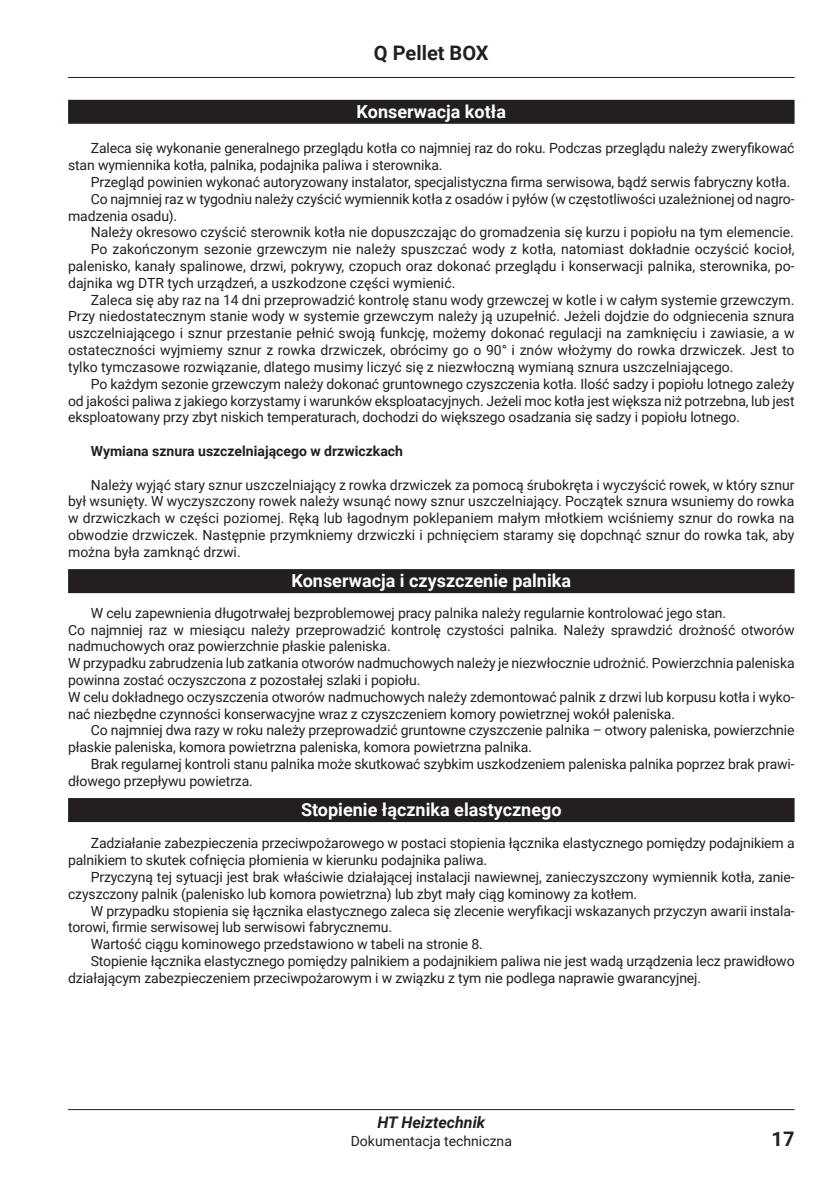
<style>
.page{position:relative;width:840px;height:1191px;background:#fff}
.page>*{position:absolute;margin:0;border:0;box-sizing:border-box;transform-origin:0 0}
.t1{font:700 20px "Roboto";color:#231f20}
.t2{font:700 18px "Roboto";color:#fff}
.t3{font:italic 700 16px "Roboto";color:#231f20}
.t4{font:14px/16.8px "Roboto";letter-spacing:-.01em;color:#231f20}
.t5{font:700 14px "Roboto";color:#231f20}
</style>
<div class="page">
<hr style="left:68px;top:1109px;width:726px;height:1px;background:#231f20">
<hr style="left:68px;top:77px;width:726px;height:1px;background:#231f20">
<div style="left:68px;top:100px;width:726px;height:24px;background:#231f20"></div>
<div style="left:68px;top:569px;width:726px;height:24px;background:#231f20"></div>
<div style="left:68px;top:798px;width:726px;height:24px;background:#231f20"></div>
<h1 class="t1" style="left:374px;top:39px;width:116px">Q Pellet BOX</h1>
<p class="t2" style="left:356px;top:99px;width:151px">Konserwacja kotła</p>
<p class="t4" style="left:68px;top:139px;width:727px;text-indent:23px">Zaleca się wykonanie generalnego przeglądu kotła co najmniej raz do roku. Podczas przeglądu należy zweryfikować stan wymiennika kotła, palnika, podajnika paliwa i sterownika.</p>
<p class="t4" style="left:91px;top:173px;width:700px">Przegląd powinien wykonać autoryzowany instalator, specjalistyczna firma serwisowa, bądź serwis fabryczny kotła.</p>
<p class="t4" style="left:91px;top:190px;width:705px">Co najmniej raz w tygodniu należy czyścić wymiennik kotła z osadów i pyłów (w częstotliwości uzależnionej od nagro-</p>
<p class="t4" style="left:68px;top:207px;width:111px">madzenia osadu).</p>
<p class="t4" style="left:91px;top:223px;width:704px">Należy okresowo czyścić sterownik kotła nie dopuszczając do gromadzenia się kurzu i popiołu na tym elemencie.</p>
<p class="t4" style="left:91px;top:240px;width:704px">Po zakończonym sezonie grzewczym nie należy spuszczać wody z kotła, natomiast dokładnie oczyścić kocioł,</p>
<p class="t4" style="left:68px;top:257px;width:727px">palenisko, kanały spalinowe, drzwi, pokrywy, czopuch oraz dokonać przeglądu i konserwacji palnika, sterownika, po-</p>
<p class="t4" style="left:68px;top:274px;width:388px">dajnika wg DTR tych urządzeń, a uszkodzone części wymienić.</p>
<p class="t4" style="left:91px;top:291px;width:704px">Zaleca się aby raz na 14 dni przeprowadzić kontrolę stanu wody grzewczej w kotle i w całym systemie grzewczym.</p>
<p class="t4" style="left:68px;top:307px;width:727px">Przy niedostatecznym stanie wody w systemie grzewczym należy ją uzupełnić. Jeżeli dojdzie do odgniecenia sznura</p>
<p class="t4" style="left:68px;top:324px;width:727px">uszczelniającego i sznur przestanie pełnić swoją funkcję, możemy dokonać regulacji na zamknięciu i zawiasie, a w</p>
<p class="t4" style="left:68px;top:341px;width:727px">ostateczności wyjmiemy sznur z rowka drzwiczek, obrócimy go o 90° i znów włożymy do rowka drzwiczek. Jest to</p>
<p class="t4" style="left:68px;top:358px;width:666px">tylko tymczasowe rozwiązanie, dlatego musimy liczyć się z niezwłoczną wymianą sznura uszczelniającego.</p>
<p class="t4" style="left:91px;top:375px;width:705px">Po każdym sezonie grzewczym należy dokonać gruntownego czyszczenia kotła. Ilość sadzy i popiołu lotnego zależy</p>
<p class="t4" style="left:68px;top:391px;width:727px">od jakości paliwa z jakiego korzystamy i warunków eksploatacyjnych. Jeżeli moc kotła jest większa niż potrzebna, lub jest</p>
<p class="t4" style="left:68px;top:408px;width:673px">eksploatowany przy zbyt niskich temperaturach, dochodzi do większego osadzania się sadzy i popiołu lotnego.</p>
<p class="t5" style="left:91px;top:441px;width:313px">Wymiana sznura uszczelniającego w drzwiczkach</p>
<p class="t4" style="left:68px;top:475px;width:727px;text-align:justify;text-indent:23px">Należy wyjąć stary sznur uszczelniający z rowka drzwiczek za pomocą śrubokręta i wyczyścić rowek, w który sznur był wsunięty. W wyczyszczony rowek należy wsunąć nowy sznur uszczelniający. Początek sznura wsuniemy do rowka w drzwiczkach w części poziomej. Ręką lub łagodnym poklepaniem małym młotkiem wciśniemy sznur do rowka na obwodzie drzwiczek. Następnie przymkniemy drzwiczki i pchnięciem staramy się dopchnąć sznur do rowka tak, aby można była zamknąć drzwi.</p>
<p class="t2" style="left:291px;top:568px;width:281px">Konserwacja i czyszczenie palnika</p>
<p class="t4" style="left:68px;top:604px;width:727px;text-indent:23px">W celu zapewnienia długotrwałej bezproblemowej pracy palnika należy regularnie kontrolować jego stan.<br>Co najmniej raz w miesiącu należy przeprowadzić kontrolę czystości palnika. Należy sprawdzić drożność otworów nadmuchowych oraz powierzchnie płaskie paleniska.<br>W przypadku zabrudzenia lub zatkania otworów nadmuchowych należy je niezwłocznie udrożnić. Powierzchnia paleniska powinna zostać oczyszczona z pozostałej szlaki i popiołu.<br>W celu dokładnego oczyszczenia otworów nadmuchowych należy zdemontować palnik z drzwi lub korpusu kotła i wyko&shy;nać niezbędne czynności konserwacyjne wraz z czyszczeniem komory powietrznej wokół paleniska.</p>
<p class="t4" style="left:68px;top:721px;width:727px;text-indent:23px">Co najmniej dwa razy w roku należy przeprowadzić gruntowne czyszczenie palnika – otwory paleniska, powierzchnie płaskie paleniska, komora powietrzna paleniska, komora powietrzna palnika.</p>
<p class="t4" style="left:68px;top:755px;width:727px;text-indent:23px">Brak regularnej kontroli stanu palnika może skutkować szybkim uszkodzeniem paleniska palnika poprzez brak prawi&shy;dłowego przepływu powietrza.</p>
<p class="t2" style="left:301px;top:797px;width:262px">Stopienie łącznika elastycznego</p>
<p class="t4" style="left:68px;top:834px;width:727px;text-indent:23px">Zadziałanie zabezpieczenia przeciwpożarowego w postaci stopienia łącznika elastycznego pomiędzy podajnikiem a palnikiem to skutek cofnięcia płomienia w kierunku podajnika paliwa.</p>
<p class="t4" style="left:68px;top:868px;width:727px;text-indent:23px">Przyczyną tej sytuacji jest brak właściwie działającej instalacji nawiewnej, zanieczyszczony wymiennik kotła, zanie&shy;czyszczony palnik (palenisko lub komora powietrzna) lub zbyt mały ciąg kominowy za kotłem.</p>
<p class="t4" style="left:91px;top:901px;width:705px">W przypadku stopienia się łącznika elastycznego zaleca się zlecenie weryfikacji wskazanych przyczyn awarii instala-</p>
<p class="t4" style="left:68px;top:918px;width:325px">torowi, firmie serwisowej lub serwisowi fabrycznemu.</p>
<p class="t4" style="left:91px;top:935px;width:393px">Wartość ciągu kominowego przedstawiono w tabeli na stronie 8.</p>
<p class="t4" style="left:91px;top:952px;width:705px">Stopienie łącznika elastycznego pomiędzy palnikiem a podajnikiem paliwa nie jest wadą urządzenia lecz prawidłowo</p>
<p class="t4" style="left:68px;top:969px;width:634px">działającym zabezpieczeniem przeciwpożarowym i w związku z tym nie podlega naprawie gwarancyjnej.</p>
<p class="t3" style="left:377px;top:1111px;width:109px">HT Heiztechnik</p>
<p class="t4" style="left:350px;top:1132px;width:163px">Dokumentacja techniczna</p>
<h1 class="t1" style="left:771px;top:1124px;width:24px">17</h1>
</div>
